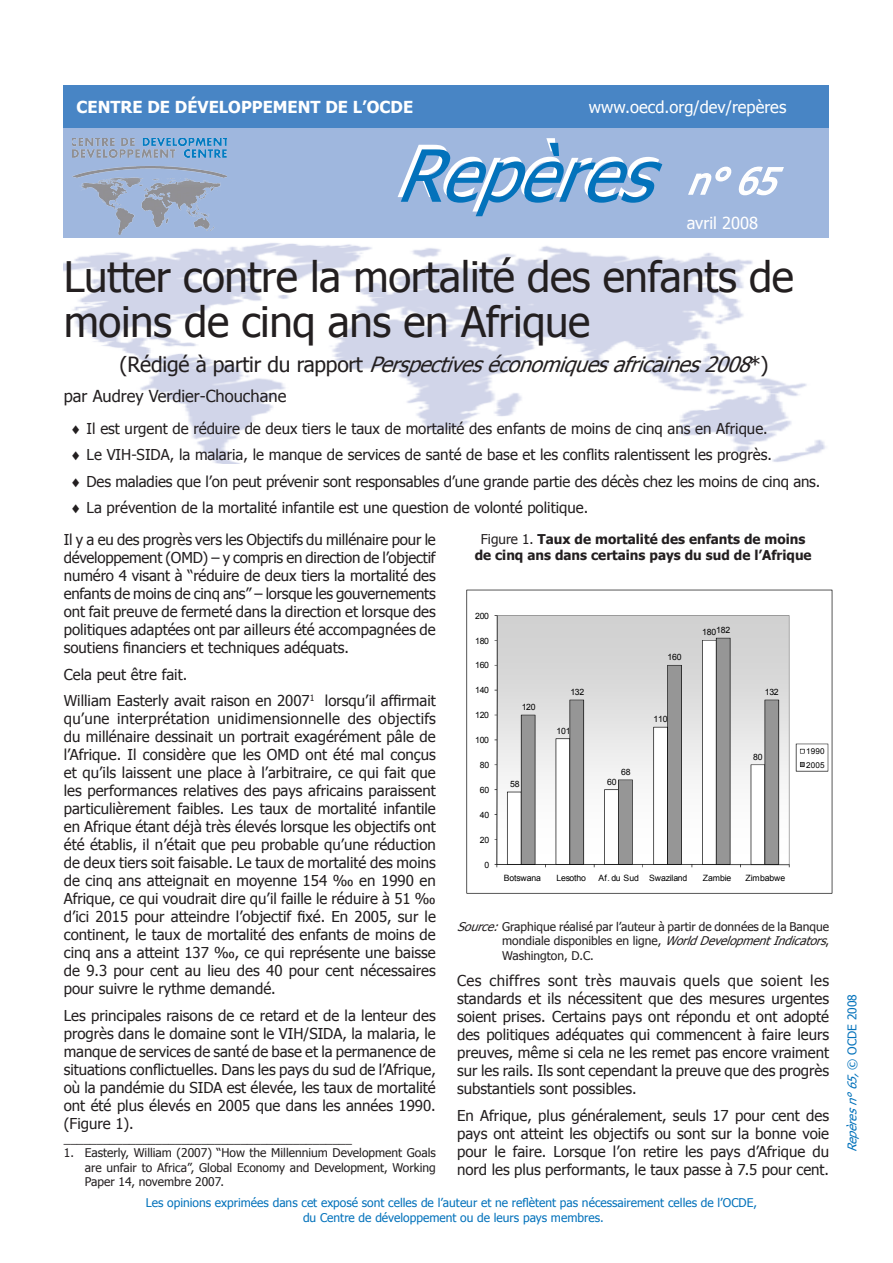
<style>
.page{position:relative;width:893px;height:1263px;background:#fff}
.page>*{position:absolute;margin:0;border:0;box-sizing:border-box;transform-origin:0 0}
.t1{font:italic 72px "Tahoma";color:#0372bb}
.t2{font:42px/45px "Tahoma";letter-spacing:-.01em;color:#231f20}
.t3{font:italic 36px "Tahoma";color:#fff}
.t4{font:italic 21px "Tahoma";color:#231f20}
.t5{font:16.5px "Tahoma";color:#fff}
.t6{font:700 16.5px "Tahoma";color:#fff}
.t7{font:16.5px "Tahoma";color:#231f20}
.Texte_courant{font:15px/18px "Tahoma";color:#231f20;text-align:justify}
.Box_bullets{font:15px "Tahoma";color:#231f20}
.Texte_courant-2{font:700 13.5px/16.2px "Tahoma";color:#231f20;text-align:center}
.Notes{font:12px/14.4px "Tahoma";color:#231f20;text-align:justify}
.t8{font:12px "Tahoma";color:#0372bb}
.t9{font:italic 12px "Tahoma";color:#0372bb}
.t10{font:8.7px "Arial";letter-spacing:-.025em;color:#000}
.t11{font:8.1px/13.5px "Arial";letter-spacing:.015em;color:#000}
.s1{font-style:normal}
.s2{font-weight:400}
.s3{font-style:italic}
</style>
<div class="page">
<div style="left:64px;top:127px;width:765px;height:112px;background:#9fb7de"></div>
<img style="left:64px;top:238px;width:765px;height:225px">
<img style="left:72px;top:138px;width:155px;height:96px">
<svg style="left:466px;top:590px;width:366px;height:303px"></svg>
<svg style="left:688px;top:166px;width:96px;height:30px"></svg>
<div style="left:64px;top:85px;width:765px;height:43px;background:#4885c5"></div>
<p class="t6" style="left:77px;top:95px;width:338px">CENTRE DE DÉVELOPPEMENT DE L’OCDE</p>
<p class="t5" style="left:589px;top:95px;width:199px">www.oecd.org/dev/repères</p>
<p class="t1" style="left:395px;top:127px;width:292px">Repères</p>
<p class="t3" style="left:687px;top:157px;width:107px">n°65</p>
<p class="t5" style="left:687px;top:212px;width:73px">avril 2008</p>
<p class="t2" style="left:64px;top:252px;width:732px">Lutter contre la mortalité des enfants de moins de cinq ans en Afrique</p>
<p class="t4" style="left:120px;top:350px;width:650px"><span class="s1">( R é d i g é à p a r t i r d u r a p p o r t</span> Perspectiveséconomiquesafricaines2008<span class="s1">* )</span></p>
<p class="t7" style="left:64px;top:385px;width:224px">par Audrey Verdier-Chouchane</p>
<p class="Box_bullets" style="left:70px;top:418px;width:699px">♦ Il est urgent de réduire de deux tiers le taux de mortalité des enfants de moins de cinq ans en Afrique.</p>
<p class="Box_bullets" style="left:70px;top:444px;width:703px">♦ Le VIH-SIDA, la malaria, le manque de services de santé de base et les conflits ralentissent les progrès.</p>
<p class="Box_bullets" style="left:70px;top:471px;width:752px">♦ Des maladies que l’on peut prévenir sont responsables d’une grande partie des décès chez les moins de cinq ans.</p>
<p class="Box_bullets" style="left:70px;top:498px;width:520px">♦ La prévention de la mortalité infantile est une question de volonté politique.</p>
<p class="Texte_courant" style="left:64px;top:530px;width:374px">Il y a eu des progrès vers les Objectifs du millénaire pour le développement (OMD) – y compris en direction de l’objectif numéro 4 visant à “réduire de deux tiers la mortalité des enfants de moins de cinq ans” – lorsque les gouvernements ont fait preuve de fermeté dans la direction et lorsque des politiques adaptées ont par ailleurs été accompagnées de soutiens financiers et techniques adéquats.</p>
<p class="Texte_courant" style="left:64px;top:664px;width:125px">Cela peut être fait.</p>
<p class="Texte_courant" style="left:64px;top:691px;width:374px">William Easterly avait raison en 2007<sup>1</sup> lorsqu’il affirmait qu’une interprétation unidimensionnelle des objectifs du millénaire dessinait un portrait exagérément pâle de l’Afrique. Il considère que les OMD ont été mal conçus et qu’ils laissent une place à l’arbitraire, ce qui fait que les performances relatives des pays africains paraissent particulièrement faibles. Les taux de mortalité infantile en Afrique étant déjà très élevés lorsque les objectifs ont été établis, il n’était que peu probable qu’une réduction de deux tiers soit faisable. Le taux de mortalité des moins de cinq ans atteignait en moyenne 154 ‰ en 1990 en Afrique, ce qui voudrait dire qu’il faille le réduire à 51 ‰ d’ici 2015 pour atteindre l’objectif fixé. En 2005, sur le continent, le taux de mortalité des enfants de moins de cinq ans a atteint 137 ‰, ce qui représente une baisse de 9.3 pour cent au lieu des 40 pour cent nécessaires pour suivre le rythme demandé.</p>
<p class="Texte_courant" style="left:64px;top:1005px;width:374px">Les principales raisons de ce retard et de la lenteur des progrès dans le domaine sont le VIH/SIDA, la malaria, le manque de services de santé de base et la permanence de situations conflictuelles. Dans les pays du sud de l’Afrique, où la pandémie du SIDA est élevée, les taux de mortalité ont été plus élevés en 2005 que dans les années 1990. (Figure 1).</p>
<p class="Notes" style="left:64px;top:1131px;width:290px">____________________________________________</p>
<p class="Notes" style="left:85px;top:1145px;width:353px;text-indent:-21px">1. Easterly, William (2007) “How the Millennium Development Goals are unfair to Africa”, Global Economy and Development, Working Paper 14, novembre 2007.</p>
<p class="Texte_courant-2" style="left:475px;top:530px;width:338px"><span class="s2">Figure 1.</span> Taux de mortalité des enfants de moins de cinq ans dans certains pays du sud de l’Afrique</p>
<p class="t10" style="left:475px;top:610px;width:16px">200</p>
<p class="t10" style="left:475px;top:635px;width:16px">180</p>
<p class="t10" style="left:475px;top:660px;width:16px">160</p>
<p class="t10" style="left:475px;top:685px;width:16px">140</p>
<p class="t10" style="left:475px;top:709px;width:16px">120</p>
<p class="t10" style="left:475px;top:734px;width:16px">100</p>
<p class="t10" style="left:480px;top:759px;width:11px">80</p>
<p class="t10" style="left:480px;top:784px;width:11px">60</p>
<p class="t10" style="left:480px;top:809px;width:11px">40</p>
<p class="t10" style="left:480px;top:834px;width:11px">20</p>
<p class="t10" style="left:485px;top:859px;width:6px">0</p>
<p class="t10" style="left:522px;top:701px;width:16px">120</p>
<p class="t10" style="left:510px;top:778px;width:11px">58</p>
<p class="t10" style="left:570px;top:686px;width:16px">132</p>
<p class="t10" style="left:556px;top:725px;width:16px">101</p>
<p class="t10" style="left:621px;top:766px;width:11px">68</p>
<p class="t10" style="left:607px;top:776px;width:11px">60</p>
<p class="t10" style="left:667px;top:651px;width:16px">160</p>
<p class="t10" style="left:716px;top:624px;width:16px">182</p>
<p class="t10" style="left:702px;top:627px;width:16px">180</p>
<p class="t10" style="left:653px;top:714px;width:16px">110</p>
<p class="t10" style="left:765px;top:686px;width:16px">132</p>
<p class="t10" style="left:753px;top:751px;width:11px">80</p>
<p class="t10" style="left:504px;top:872px;width:39px">Botswana</p>
<p class="t10" style="left:556px;top:872px;width:31px">Lesotho</p>
<p class="t10" style="left:599px;top:872px;width:90px">Af. du Sud Swaziland</p>
<p class="t10" style="left:703px;top:872px;width:30px">Zambie</p>
<p class="t10" style="left:746px;top:872px;width:41px">Zimbabwe</p>
<p class="t11" style="left:806px;top:744px;width:20px">1990<br>2005</p>
<p class="Notes" style="left:502px;top:919px;width:330px;text-align:left;text-indent:-45px"><span class="s3">Source:</span>Graphique réalisé par l’auteur à partir de données de la Banque m o n d i a l e d i s p o n i b l e s e n l i g n e , <span class="s3">WorldDevelopmentIndicators</span>,<br>Washington, D.C.</p>
<p class="Texte_courant" style="left:457px;top:971px;width:374px">Ces chiffres sont très mauvais quels que soient les standards et ils nécessitent que des mesures urgentes soient prises. Certains pays ont répondu et ont adopté des politiques adéquates qui commencent à faire leurs preuves, même si cela ne les remet pas encore vraiment sur les rails. Ils sont cependant la preuve que des progrès substantiels sont possibles.</p>
<p class="Texte_courant" style="left:457px;top:1106px;width:374px">En Afrique, plus généralement, seuls 17 pour cent des pays ont atteint les objectifs ou sont sur la bonne voie pour le faire. Lorsque l’on retire les pays d’Afrique du nord les plus performants, le taux passe à 7.5 pour cent.</p>
<p class="t8" style="left:146px;top:1195px;width:613px">Les opinions exprimées dans cet exposé sont celles de l’auteur et ne reflètent pas nécessairement celles de l’OCDE,</p>
<p class="t8" style="left:303px;top:1209px;width:302px">du Centre de développement ou de leurs pays membres.</p>
<p class="t9" style="left:844px;top:1152px;width:160px;rotate:-90deg">Repèresn°65,<span class="s1">© O C D E 2 0 0 8</span></p>
</div>
